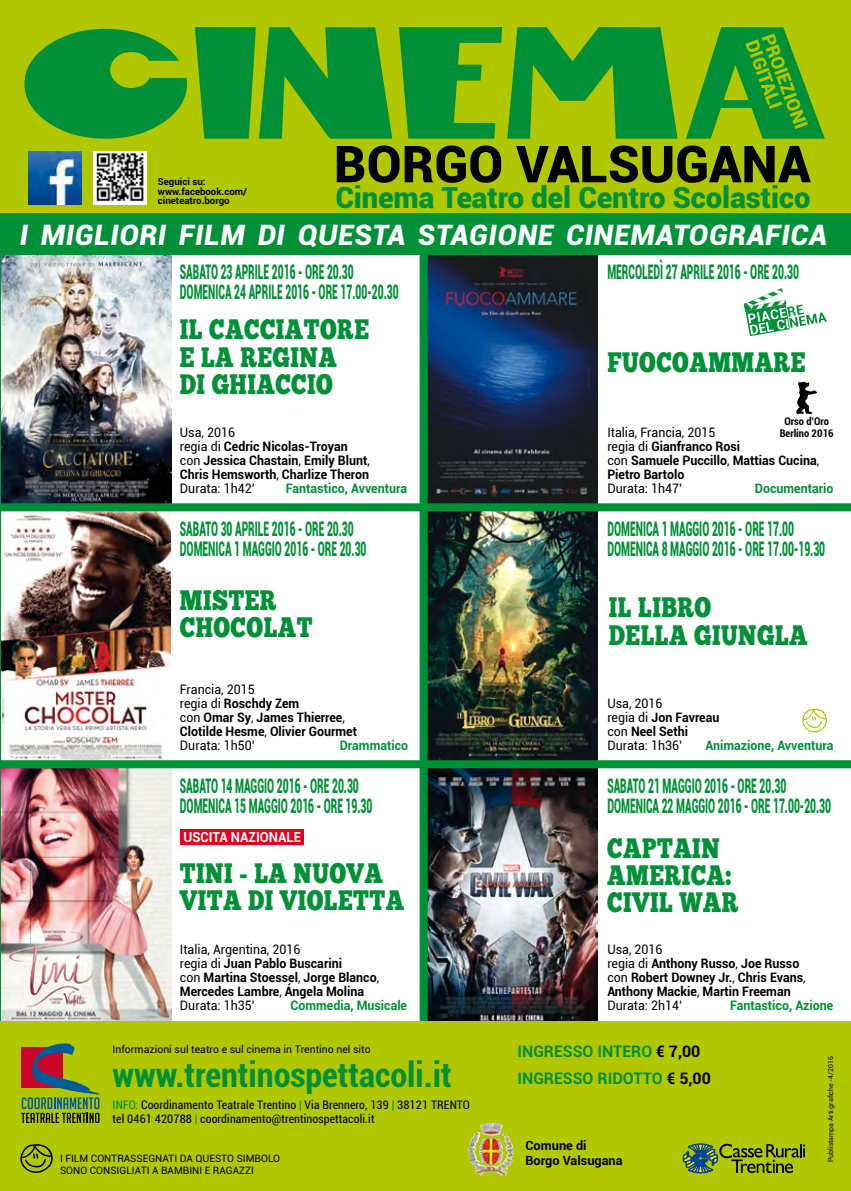
<style>
.page{position:relative;width:851px;height:1191px;background:#fff}
.page>*{position:absolute;margin:0;border:0;box-sizing:border-box;transform-origin:0 0}
.t1{font:900 51px "Roboto";color:#000}
.t2{font:700 condensed 34.2px "Roboto";color:#009037}
.t3{font:900 29.2px "Roboto";color:#009037}
.t4{font:28.2px/27.2px "Chunk Five";letter-spacing:.02em;color:#009037;scale:.8 1}
.t5{font:italic 900 28.2px "Roboto";letter-spacing:.02em;color:#fff}
.t6{font:900 20.2px/20px "Roboto";color:#009037;scale:.51 1}
.t7{font:900 18.4px/17.2px "Roboto";color:#b1c800}
.t8{font:700 16px/26.4px "Roboto";color:#009037}
.t9{font:700 13.8px "Roboto";color:#fff;scale:.95 1}
.t10{font:700 13px/14px "Roboto";color:#000;scale:.95 1}
.t11{font:700 13px "Roboto";color:#009037;scale:.95 1}
.t12{font:13px/14px "Roboto";color:#000;scale:.95 1}
.t13{font:700 12.8px "Roboto";color:#000}
.t14{font:condensed 11.8px/14.2px "Roboto";letter-spacing:.01em;color:#000}
.t15{font:700 condensed 10.6px/12px "Roboto";color:#000;text-align:center}
.t16{font:10.4px "Roboto";color:#000}
.t17{font:10.2px "Roboto";color:#000}
.t18{font:700 9.6px/9.6px "Roboto";color:#000}
.t19{font:7px "Roboto";color:#000}
.s1{font-weight:400}
.s2{font-weight:700}
.s3{color:#009037}
.s4{color:#000}
</style>
<div class="page">
<div style="left:0;top:0;width:850px;height:214px;background:#b1c800"></div>
<img style="left:29px;top:151px;width:53px;height:53px">
<div style="left:93px;top:151px;width:53px;height:53px;background:#fff"></div>
<img style="left:96px;top:154px;width:48px;height:47px">
<img style="left:427px;top:768px;width:170px;height:253px">
<img style="left:1px;top:768px;width:170px;height:253px">
<img style="left:1px;top:511px;width:170px;height:249px">
<img style="left:1px;top:255px;width:170px;height:248px">
<img style="left:427px;top:511px;width:170px;height:249px">
<img style="left:427px;top:255px;width:170px;height:248px">
<div style="left:0;top:214px;width:850px;height:41px;background:#009037"></div>
<svg style="left:24px;top:27px;width:800px;height:112px;background:#3da323"></svg>
<hr style="left:0;top:249px;width:1px;height:779px;background:#009037">
<svg style="left:802px;top:709px;width:24px;height:23px"></svg>
<div style="left:0;top:760px;width:850px;height:8px;background:#009037"></div>
<div style="left:0;top:503px;width:850px;height:8px;background:#009037"></div>
<div style="left:419px;top:254px;width:8px;height:771px;background:#009037"></div>
<div style="left:0;top:1021px;width:850px;height:170px;background:#b1c800"></div>
<svg style="left:682px;top:1143px;width:123px;height:30px"></svg>
<svg style="left:21px;top:1043px;width:80px;height:80px"></svg>
<img style="left:480px;top:1123px;width:20px;height:12px">
<svg style="left:20px;top:1144px;width:33px;height:28px"></svg>
<svg style="left:743px;top:288px;width:83px;height:48px"></svg>
<svg style="left:796px;top:381px;width:21px;height:33px"></svg>
<div style="left:181px;top:829px;width:123px;height:16px;background:#e2001a"></div>
<svg style="left:768px;top:102px;width:14px;height:7px"></svg>
<p class="t18" style="left:158px;top:176px;width:91px">Seguici su: www.facebook.com/ cineteatro.borgo</p>
<h3 class="t7" style="left:776px;top:32px;width:101px;rotate:70deg">PRO IEZION I<br>DIG ITAL</h3>
<h1 class="t1" style="left:334px;top:128px;width:478px">BORGO VALSUGANA</h1>
<h3 class="t3" style="left:335px;top:177px;width:476px">CINEMA TEATRO DEL CENTRO SCOLASTICO</h3>
<h3 class="t5" style="left:20px;top:215px;width:808px">I MIGLIORI FILM dI QUESTA STAGIONE CINEMATOGRAFICA</h3>
<h3 class="t6" style="left:180px;top:261px;width:14px">SABATO</h3>
<h3 class="t6" style="left:180px;top:261px;width:430px;text-align:center">23 APRILE 2016 - ORE 20.30<br>DOMENICA 24 APRILE 2016 - ORE 17.00-20.30</h3>
<h3 class="t4" style="left:180px;top:316px;width:238px">IL CACCIATORE<br>E LA REGINA<br>DI GHIACCIO</h3>
<p class="t10" style="left:180px;top:424px;width:201px"><span class="s1">Usa, 2016<br>regia di</span> Cedric Nicolas-Troyan <span class="s1">con</span> Jessica Chastain<span class="s1">,</span> Emily Blunt<span class="s1">,<br></span>Chris Hemsworth<span class="s1">,</span> Charlize Theron<br><span class="s1">Durata: 1h42’</span></p>
<p class="t11" style="left:286px;top:479px;width:129px">Fantastico, Avventura</p>
<h3 class="t6" style="left:180px;top:518px;width:367px">SABATO 30 APRILE 2016 - ORE 20.30<br>DOMENICA 1 MAGGIO 2016 - ORE 20.30</h3>
<h3 class="t4" style="left:180px;top:586px;width:167px">MISTER<br>CHOCOLAT</h3>
<p class="t10" style="left:180px;top:681px;width:188px"><span class="s1">Francia, 2015<br>regia di</span> Roschdy Zem<br><span class="s1">con</span> Omar Sy<span class="s1">,</span> James Thierree<span class="s1">,<br></span>Clotilde Hesme<span class="s1">,</span> Olivier Gourmet<br><span class="s1">Durata: 1h50’</span></p>
<p class="t11" style="left:339px;top:736px;width:74px">Drammatico</p>
<h3 class="t6" style="left:180px;top:774px;width:14px">SABATO</h3>
<h3 class="t6" style="left:180px;top:774px;width:379px;text-indent:41px">14 MAGGIO 2016 - ORE 20.30<br>DOMENICA 15 MAGGIO 2016 - ORE 19.30</h3>
<p class="t9" style="left:183px;top:827px;width:125px">USCITA NAZIONALE</p>
<h3 class="t4" style="left:180px;top:859px;width:282px">TINI - LA NUOVA<br>VITA DI VIOLETTA</h3>
<p class="t10" style="left:180px;top:942px;width:211px"><span class="s1">Italia, Argentina, 2016<br>regia di</span> Juan Pablo Buscarini<br><span class="s1">con</span> Martina Stoessel<span class="s1">,</span> Jorge Blanco<span class="s1">,<br></span>Mercedes Lambre<span class="s1">,</span> Ángela Molina<br><span class="s1">Durata: 1h35’</span></p>
<p class="t11" style="left:290px;top:996px;width:124px">Commedia, Musicale</p>
<h3 class="t6" style="left:607px;top:261px;width:377px">MERCOLEDÌ 27 APRILE 2016 - ORE 20.30</h3>
<h3 class="t4" style="left:607px;top:348px;width:249px">FUOCOAMMARE</h3>
<p class="t15" style="left:779px;top:415px;width:55px">Orso d’Oro<br>Berlino 2016</p>
<p class="t10" style="left:607px;top:424px;width:224px"><span class="s1">Italia, Francia, 2015<br>regia di</span> Gianfranco Rosi<br><span class="s1">con</span> Samuele Puccillo<span class="s1">,</span> Mattias Cucina<span class="s1">,<br></span>Pietro Bartolo</p>
<p class="t12" style="left:607px;top:481px;width:80px">Durata: 1h47’</p>
<p class="t11" style="left:754px;top:479px;width:84px">Documentario</p>
<h3 class="t6" style="left:607px;top:518px;width:429px">DOMENICA 1 MAGGIO 2016 - ORE 17.00<br>DOMENICA 8 MAGGIO 2016 - ORE 17.00-19.30</h3>
<h3 class="t4" style="left:608px;top:594px;width:250px">IL LIBRO<br>DELLA GIUNGLA</h3>
<p class="t12" style="left:607px;top:695px;width:119px">Usa, 2016<br>regia di <span class="s2">Jon Favreau </span>con <span class="s2">Neel Sethi<br></span>Durata: 1h36’</p>
<p class="t11" style="left:705px;top:736px;width:136px">Animazione, Avventura</p>
<h3 class="t6" style="left:607px;top:774px;width:14px">SABATO</h3>
<h3 class="t6" style="left:607px;top:774px;width:440px;text-align:center">21 MAGGIO 2016 - ORE 20.30<br>DOMENICA 22 MAGGIO 2016 - ORE 17.00-20.30</h3>
<h3 class="t4" style="left:607px;top:834px;width:165px">CAPTAIN<br>AMERICA:<br>CIVIL WAR</h3>
<p class="t10" style="left:607px;top:942px;width:210px"><span class="s1">Usa, 2016<br>regia di</span> Anthony Russo<span class="s1">,</span> Joe Russo <span class="s1">con</span> Robert Downey Jr.<span class="s1">,</span> Chris Evans<span class="s1">,<br></span>Anthony Mackie<span class="s1">,</span> Martin Freeman<br><span class="s1">Durata: 2h14’</span></p>
<p class="t11" style="left:730px;top:996px;width:110px">Fantastico, Azione</p>
<p class="t16" style="left:112px;top:1041px;width:259px">Informazioni sul teatro e sul cinema in Trentino nel sito</p>
<h2 class="t2" style="left:112px;top:1050px;width:340px">www.trentinospettacoli.it</h2>
<p class="t14" style="left:112px;top:1097px;width:359px"><span class="s3">INFO:</span> Coordinamento Teatrale Trentino <span class="s3">|</span> Via Brennero, 139 <span class="s3">|</span> 38121 TRENTO tel 0461 420788 <span class="s3">|</span> coordinamento@trentinospettacoli.it</p>
<p class="t8" style="left:517px;top:1037px;width:195px">INGRESSO INTERO <span class="s4">€ 7,00<br></span>INGRESSO RIDOTTO <span class="s4">€ 5,00</span></p>
<p class="t13" style="left:525px;top:1135px;width:63px">Comune di</p>
<p class="t17" style="left:60px;top:1151px;width:222px">I FILM CONTRASSEGNATI DA QUESTO SIMBOLO</p>
<p class="t13" style="left:525px;top:1151px;width:98px">Borgo Valsugana</p>
<p class="t17" style="left:60px;top:1163px;width:195px">SONO CONSIGLIATI A BAMBINI E RAGAZZI</p>
<p class="t19" style="left:825px;top:1162px;width:107px;rotate:-90deg">Publistampa Arti grafiche -4/2016</p>
</div>
